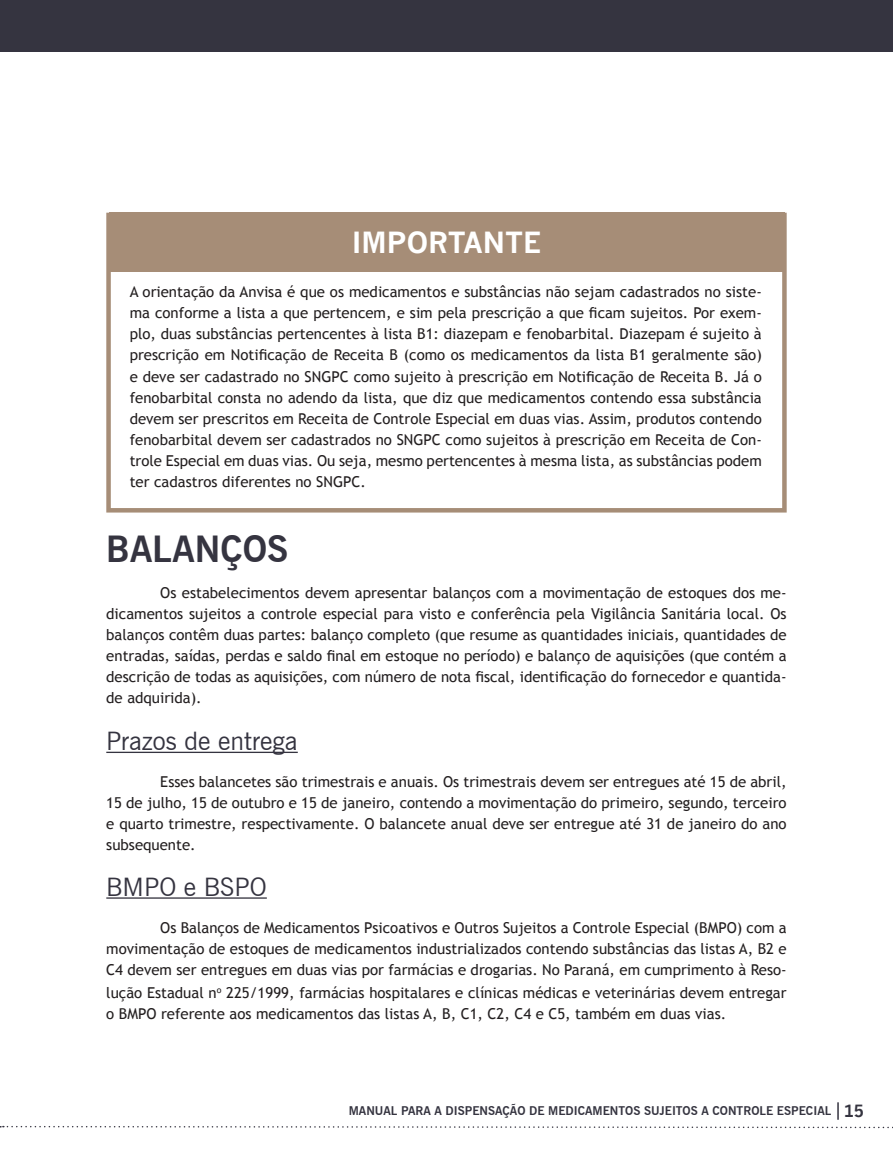
<style>
.page{position:relative;width:893px;height:1174px;background:#fff}
.page>*{position:absolute;margin:0;border:0;box-sizing:border-box;transform-origin:0 0}
.t1{font:700 36px "News Gothic BT";color:#353440}
.t2{font:700 28.5px "News Gothic";color:#fff}
.t3{font:25.5px "News Gothic BT";color:#353440}
.t4{font:15px/21px "Trebuchet MS";color:#231f20;text-align:justify}
.t5{font:700 12px "News Gothic BT";color:#353440}
.s1{font-family:"News Gothic";font-size:16.5px}
</style>
<div class="page">
<svg style="left:837px;top:1102px;width:2px;height:17px"></svg>
<svg style="left:0;top:1125px;width:893px;height:4px"></svg>
<div style="left:0;top:0;width:893px;height:51px;background:#353440"></div>
<div style="left:110px;top:213px;width:675px;height:59px;background:#a68d77"></div>
<div style="left:106px;top:213px;width:681px;height:299px;border:4px solid #a68d77"></div>
<hr style="left:106px;top:751px;width:192px;height:2px;background:#353440">
<hr style="left:106px;top:897px;width:161px;height:1px;background:#353440">
<h2 class="t2" style="left:352px;top:225px;width:191px">IMPORTANTE</h2>
<p class="t4" style="left:130px;top:282px;width:634px">A orientação da Anvisa é que os medicamentos e substâncias não sejam cadastrados no siste&shy;ma conforme a lista a que pertencem, e sim pela prescrição a que ficam sujeitos. Por exem&shy;plo, duas substâncias pertencentes à lista B1: diazepam e fenobarbital. Diazepam é sujeito à prescrição em Notificação de Receita B (como os medicamentos da lista B1 geralmente são) e deve ser cadastrado no SNGPC como sujeito à prescrição em Notificação de Receita B. Já o fenobarbital consta no adendo da lista, que diz que medicamentos contendo essa substância devem ser prescritos em Receita de Controle Especial em duas vias. Assim, produtos contendo fenobarbital devem ser cadastrados no SNGPC como sujeitos à prescrição em Receita de Con&shy;trole Especial em duas vias. Ou seja, mesmo pertencentes à mesma lista, as substâncias podem ter cadastros diferentes no SNGPC.</p>
<h1 class="t1" style="left:106px;top:527px;width:183px">BALANÇOS</h1>
<p class="t4" style="left:106px;top:582px;width:682px;text-indent:54px">Os estabelecimentos devem apresentar balanços com a movimentação de estoques dos me&shy;dicamentos sujeitos a controle especial para visto e conferência pela Vigilância Sanitária local. Os balanços contêm duas partes: balanço completo (que resume as quantidades iniciais, quantidades de entradas, saídas, perdas e saldo final em estoque no período) e balanço de aquisições (que contém a descrição de todas as aquisições, com número de nota fiscal, identificação do fornecedor e quantida&shy;de adquirida).</p>
<h3 class="t3" style="left:106px;top:725px;width:193px">Prazos de entrega</h3>
<p class="t4" style="left:106px;top:771px;width:682px;text-indent:54px">Esses balancetes são trimestrais e anuais. Os trimestrais devem ser entregues até 15 de abril, 15 de julho, 15 de outubro e 15 de janeiro, contendo a movimentação do primeiro, segundo, terceiro e quarto trimestre, respectivamente. O balancete anual deve ser entregue até 31 de janeiro do ano subsequente.</p>
<h3 class="t3" style="left:106px;top:871px;width:162px">BMPO e BSPO</h3>
<p class="t4" style="left:106px;top:917px;width:682px;text-indent:54px">Os Balanços de Medicamentos Psicoativos e Outros Sujeitos a Controle Especial (BMPO) com a movimentação de estoques de medicamentos industrializados contendo substâncias das listas A, B2 e C4 devem ser entregues em duas vias por farmácias e drogarias. No Paraná, em cumprimento à Reso-</p>
<p class="t4" style="left:106px;top:982px;width:682px">lução Estadual n<sup>o</sup> 225/1999, farmácias hospitalares e clínicas médicas e veterinárias devem entregar o BMPO referente aos medicamentos das listas A, B, C1, C2, C4 e C5, também em duas vias.</p>
<p class="t5" style="left:349px;top:1103px;width:517px">MANUAL PARA A DISPENSAÇÃO DE MEDICAMENTOS SUJEITOS A CONTROLE ESPECIAL <span class="s1">15</span></p>
</div>
